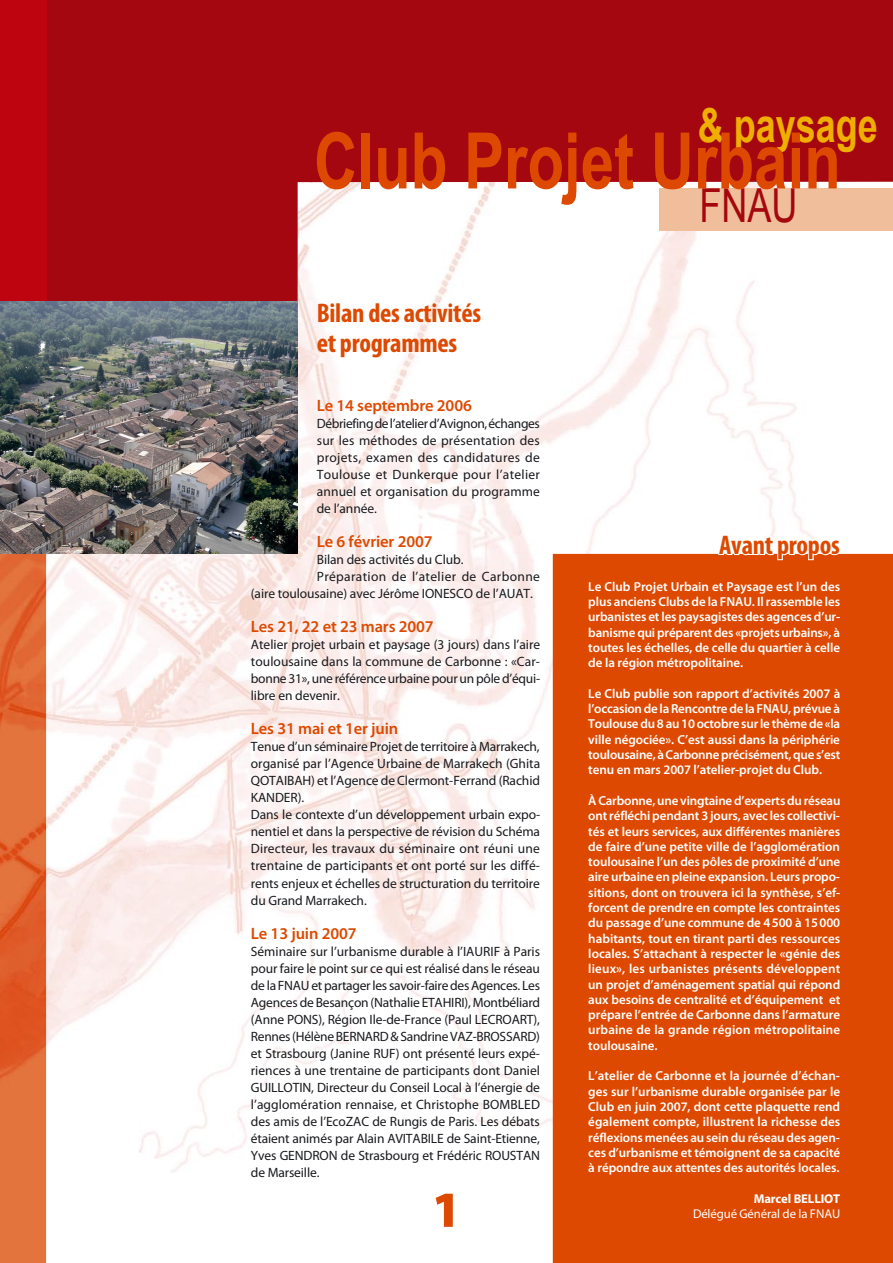
<style>
.page{position:relative;width:893px;height:1263px;background:#fff}
.page>*{position:absolute;margin:0;border:0;box-sizing:border-box;transform-origin:0 0}
.t1{font:700 78px "Arial";color:#dd4900;scale:.77 1}
.t2{font:900 51px "Myriad Pro";color:#dd4900}
.t3{font:700 46.8px "Arial";color:#eeaf00;scale:.77 1}
.t4{font:46.8px "Arial";color:#a4080e;scale:.77 1}
.t5{font:700 condensed 27px/30px "Myriad Pro";letter-spacing:-.01em;color:#dd4900}
.t6{font:600 16.5px "Myriad Pro";letter-spacing:-.005em;color:#dd4900}
.t7{font:13.5px/17px "Myriad Pro";letter-spacing:-.005em;color:#191a1e;text-align:justify}
.t8{font:13.5px "Myriad Pro";letter-spacing:.025em;color:#191a1e}
.t9{font:600 13.05px/15.3px "Myriad Pro";letter-spacing:-.005em;color:#fff;text-align:justify}
.t10{font:12.75px "Myriad Pro";letter-spacing:-.01em;color:#fff}
.t11{font:700 12.75px "Myriad Pro";letter-spacing:-.01em;color:#fff}
</style>
<div class="page">
<img style="left:258px;top:202px;width:635px;height:854px">
<img style="left:46px;top:554px;width:212px;height:709px">
<img style="left:257px;top:1056px;width:296px;height:207px">
<div style="left:46px;top:0;width:266px;height:302px;background:#a40710"></div>
<img style="left:310px;top:0;width:583px;height:202px">
<div style="left:660px;top:188px;width:233px;height:42px;background:#f1be9c"></div>
<img style="left:0;top:0;width:46px;height:1263px">
<div style="left:553px;top:554px;width:340px;height:709px;background:#dd4900"></div>
<img style="left:0;top:302px;width:298px;height:252px">
<svg style="left:717px;top:533px;width:124px;height:55px"></svg>
<h3 class="t3" style="left:698px;top:95px;width:235px">&amp; paysage</h3>
<h1 class="t1" style="left:314px;top:110px;width:686px">Club Projet Urbain</h1>
<h3 class="t4" style="left:700px;top:175px;width:129px">FNAU</h3>
<h3 class="t5" style="left:317px;top:299px;width:166px">Bilan des activités et programmes</h3>
<p class="t6" style="left:317px;top:396px;width:157px">Le 14 septembre 2006</p>
<p class="t7" style="left:317px;top:415px;width:225px">Débriefing de l’atelier d’Avignon, échanges sur les méthodes de présentation des projets, examen des candidatures de Toulouse et Dunkerque pour l’atelier annuel et organisation du programme de l’année.</p>
<p class="t6" style="left:317px;top:533px;width:117px">Le 6 février 2007</p>
<p class="t7" style="left:317px;top:552px;width:148px">Bilan des activités du Club.</p>
<p class="t8" style="left:317px;top:569px;width:225px">Préparation de l’atelier de Carbonne</p>
<p class="t7" style="left:251px;top:586px;width:284px">(aire toulousaine) avec Jérôme IONESCO de l’AUAT.</p>
<p class="t6" style="left:251px;top:618px;width:184px">Les 21, 22 et 23 mars 2007</p>
<p class="t7" style="left:251px;top:637px;width:291px">Atelier projet urbain et paysage (3 jours) dans l’aire toulousaine dans la commune de Carbonne : «Car&shy;bonne 31», une référence urbaine pour un pôle d’équi&shy;libre en devenir.</p>
<p class="t6" style="left:251px;top:720px;width:149px">Les 31 mai et 1er juin</p>
<p class="t7" style="left:251px;top:739px;width:291px;text-align:left">Tenue d’un séminaire Projet de territoire à Marrakech, organisé par l’Agence Urbaine de Marrakech (Ghita QOTAIBAH) et l’Agence de Clermont-Ferrand (Rachid KANDER).<br>Dans le contexte d’un développement urbain expo&shy;nentiel et dans la perspective de révision du Schéma Directeur, les travaux du séminaire ont réuni une trentaine de participants et ont porté sur les diffé&shy;rents enjeux et échelles de structuration du territoire du Grand Marrakech.</p>
<p class="t6" style="left:251px;top:924px;width:107px">Le 13 juin 2007</p>
<p class="t7" style="left:251px;top:943px;width:291px">Séminaire sur l’urbanisme durable à l’IAURIF à Paris pour faire le point sur ce qui est réalisé dans le réseau de la FNAU et partager les savoir-faire des Agences. Les Agences de Besançon (Nathalie ETAHIRI), Montbéliard (Anne PONS), Région Ile-de-France (Paul LECROART), Rennes (Hélène BERNARD &amp; Sandrine VAZ-BROSSARD) et Strasbourg (Janine RUF) ont présenté leurs expé&shy;riences à une trentaine de participants dont Daniel GUILLOTIN, Directeur du Conseil Local à l’énergie de l’agglomération rennaise, et Christophe BOMBLED des amis de l’EcoZAC de Rungis de Paris. Les débats étaient animés par Alain AVITABILE de Saint-Etienne, Yves GENDRON de Strasbourg et Frédéric ROUSTAN de Marseille.</p>
<h2 class="t2" style="left:432px;top:1181px;width:31px">1</h2>
<h3 class="t5" style="left:719px;top:530px;width:122px">Avant propos</h3>
<p class="t9" style="left:588px;top:579px;width:253px">Le Club Projet Urbain et Paysage est l’un des plus anciens Clubs de la FNAU. Il rassemble les urbanistes et les paysagistes des agences d’ur&shy;banisme qui préparent des «projets urbains», à toutes les échelles, de celle du quartier à celle de la région métropolitaine.</p>
<p class="t9" style="left:588px;top:686px;width:253px">Le Club publie son rapport d’activités 2007 à l’occasion de la Rencontre de la FNAU, prévue à Toulouse du 8 au 10 octobre sur le thème de «la ville négociée». C’est aussi dans la périphérie toulousaine, à Carbonne précisément, que s’est tenu en mars 2007 l’atelier-projet du Club.</p>
<p class="t9" style="left:588px;top:793px;width:254px">À Carbonne, une vingtaine d’experts du réseau ont réfléchi pendant 3 jours, avec les collectivi&shy;tés et leurs services, aux différentes manières de faire d’une petite ville de l’agglomération toulousaine l’un des pôles de proximité d’une aire urbaine en pleine expansion. Leurs propo&shy;sitions, dont on trouvera ici la synthèse, s’ef&shy;forcent de prendre en compte les contraintes du passage d’une commune de 4 500 à 15 000 habitants, tout en tirant parti des ressources locales. S’attachant à respecter le «génie des lieux», les urbanistes présents développent un projet d’aménagement spatial qui répond aux besoins de centralité et d’équipement et prépare l’entrée de Carbonne dans l’armature urbaine de la grande région métropolitaine toulousaine.</p>
<p class="t9" style="left:588px;top:1068px;width:253px">L’atelier de Carbonne et la journée d’échan&shy;ges sur l’urbanisme durable organisée par le Club en juin 2007, dont cette plaquette rend également compte, illustrent la richesse des réflexions menées au sein du réseau des agen&shy;ces d’urbanisme et témoignent de sa capacité à répondre aux attentes des autorités locales.</p>
<p class="t11" style="left:754px;top:1191px;width:88px">Marcel BELLIOT</p>
<p class="t10" style="left:693px;top:1207px;width:149px">Délégué Général de la FNAU</p>
</div>
